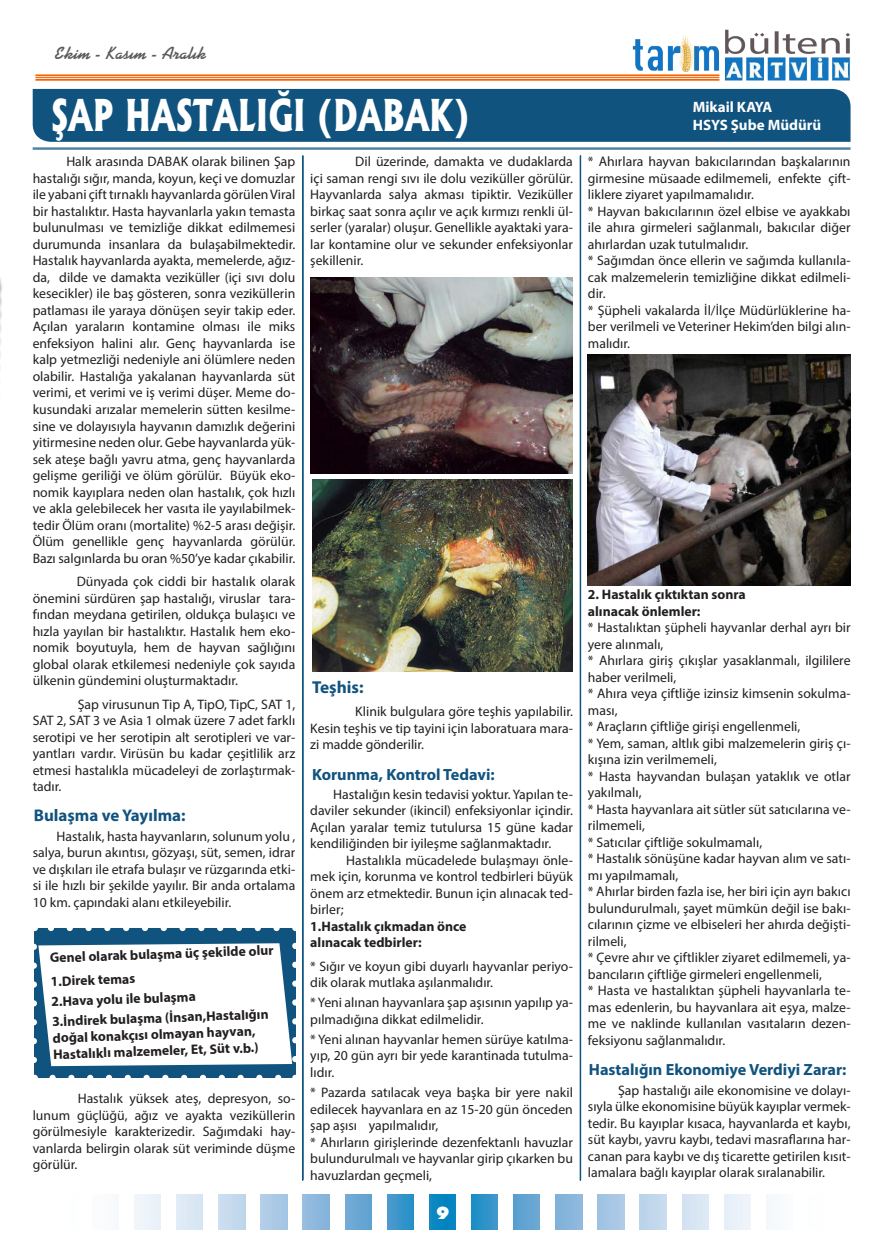
<style>
.page{position:relative;width:886px;height:1241px;background:#fff}
.page>*{position:absolute;margin:0;border:0;box-sizing:border-box;transform-origin:0 0}
.t1{font:800 41.88px "Albertus";color:#fff;scale:.76 1}
.t2{font:700 17.5px "Kaufmann BT";color:#5a5a5d}
.t3{font:700 17.25px "Myriad Pro";color:#10537e}
.t4{font:700 16.88px "Myriad Pro";color:#10537e}
.t5{font:700 16.25px "Myriad Pro";color:#10537e}
.t6{font:800 16.25px "Futura";color:#fff}
.t7{font:700 15px "Myriad Pro";color:#fff}
.t8{font:13.75px/16.5px "Myriad Pro";color:#231f20;text-align:justify}
.t9{font:700 13.75px/16.5px "Myriad Pro";color:#231f20}
</style>
<div class="page">
<hr style="left:35px;top:74px;width:684px;height:2px;background:#f66201">
<hr style="left:35px;top:77px;width:684px;height:1px;background:#f66201">
<hr style="left:35px;top:79px;width:684px;height:2px;background:#f66201">
<img style="left:631px;top:29px;width:219px;height:60px">
<svg style="left:429px;top:1194px;width:27px;height:34px"></svg>
<svg style="left:471px;top:1194px;width:27px;height:34px"></svg>
<div style="left:387px;top:1194px;width:26px;height:34px;background:linear-gradient(to right,#4e9acd,#2691c7)"></div>
<div style="left:513px;top:1194px;width:27px;height:34px;background:#63a4d2"></div>
<div style="left:345px;top:1194px;width:26px;height:34px;background:#69a6d3"></div>
<div style="left:640px;top:1194px;width:26px;height:34px;background:#c1d7ed"></div>
<div style="left:682px;top:1194px;width:26px;height:34px;background:#d8e6f3"></div>
<div style="left:598px;top:1194px;width:26px;height:34px;background:#a6c7e4"></div>
<div style="left:724px;top:1194px;width:27px;height:34px;background:#ebf2f9"></div>
<div style="left:556px;top:1194px;width:26px;height:34px;background:#88b5dc"></div>
<div style="left:219px;top:1194px;width:26px;height:34px;background:#c5daed"></div>
<div style="left:261px;top:1194px;width:26px;height:34px;background:#abc9e5"></div>
<div style="left:176px;top:1194px;width:27px;height:34px;background:#dbe8f4"></div>
<div style="left:303px;top:1194px;width:26px;height:34px;background:#8db8dd"></div>
<div style="left:134px;top:1194px;width:27px;height:34px;background:#edf4fa"></div>
<div style="left:92px;top:1194px;width:27px;height:34px;background:#fafbfd"></div>
<div style="left:766px;top:1194px;width:27px;height:34px;background:#f7f9fc"></div>
<hr style="left:33px;top:148px;width:817px;height:1px;background:#10537e">
<hr style="left:33px;top:149px;width:817px;height:1px;background:#10537e">
<div style="left:33px;top:89px;width:817px;height:53px;background:#10537e"></div>
<img style="left:310px;top:277px;width:263px;height:196px">
<img style="left:312px;top:479px;width:261px;height:193px">
<img style="left:588px;top:354px;width:263px;height:231px">
<svg style="left:34px;top:155px;width:270px;height:1025px"></svg>
<svg style="left:579px;top:155px;width:2px;height:1025px;background:#5f8ca8"></svg>
<p class="t2" style="left:54px;top:43px;width:154px">Ekim - Kasım - Aralık</p>
<h1 class="t1" style="left:51px;top:89px;width:551px">ŞAP HASTALIĞI (DABAK)</h1>
<p class="t8" style="left:33px;top:153px;width:264px;text-indent:34px">Halk arasında DABAK olarak bilinen Şap hastalığı sığır, manda, koyun, keçi ve domuzlar ile yabani çift tırnaklı hayvanlarda görülen Viral bir hastalıktır. Hasta hayvanlarla yakın temasta bulunulması ve temizliğe dikkat edilmemesi durumunda insanlara da bulaşabilmektedir.<br>Hastalık hayvanlarda ayakta, memelerde, ağız&shy;da, dilde ve damakta veziküller (içi sıvı dolu kesecikler) ile baş gösteren, sonra veziküllerin patlaması ile yaraya dönüşen seyir takip eder.<br>Açılan yaraların kontamine olması ile miks enfeksiyon halini alır. Genç hayvanlarda ise kalp yetmezliği nedeniyle ani ölümlere neden olabilir. Hastalığa yakalanan hayvanlarda süt verimi, et verimi ve iş verimi düşer. Meme do&shy;kusundaki arızalar memelerin sütten kesilme&shy;sine ve dolayısıyla hayvanın damızlık değerini yitirmesine neden olur. Gebe hayvanlarda yük&shy;sek ateşe bağlı yavru atma, genç hayvanlarda gelişme geriliği ve ölüm görülür. Büyük eko&shy;nomik kayıplara neden olan hastalık, çok hızlı ve akla gelebilecek her vasıta ile yayılabilmek&shy;tedir Ölüm oranı (mortalite) %2-5 arası değişir.<br>Ölüm genellikle genç hayvanlarda görülür.<br>Bazı salgınlarda bu oran %50’ye kadar çıkabilir.</p>
<p class="t8" style="left:33px;top:573px;width:264px;text-indent:44px">Dünyada çok ciddi bir hastalık olarak önemini sürdüren şap hastalığı, viruslar tara&shy;fından meydana getirilen, oldukça bulaşıcı ve hızla yayılan bir hastalıktır. Hastalık hem eko&shy;nomik boyutuyla, hem de hayvan sağlığını global olarak etkilemesi nedeniyle çok sayıda ülkenin gündemini oluşturmaktadır.</p>
<p class="t8" style="left:33px;top:695px;width:264px;text-indent:45px">Şap virusunun Tip A, TipO, TipC, SAT 1, SAT 2, SAT 3 ve Asia 1 olmak üzere 7 adet farklı serotipi ve her serotipin alt serotipleri ve var&shy;yantları vardır. Virüsün bu kadar çeşitlilik arz etmesi hastalıkla mücadeleyi de zorlaştırmak&shy;tadır.</p>
<p class="t8" style="left:33px;top:827px;width:264px;text-indent:24px">Hastalık, hasta hayvanların, solunum yolu , salya, burun akıntısı, gözyaşı, süt, semen, idrar ve dışkıları ile etrafa bulaşır ve rüzgarında etki&shy;si ile hızlı bir şekilde yayılır. Bir anda ortalama 10 km. çapındaki alanı etkileyebilir.</p>
<p class="t4" style="left:34px;top:804px;width:153px">Bulaşma ve Yayılma:</p>
<p class="t9" style="left:50px;top:945px;width:225px;line-height:23.6px;rotate:-2deg">Genel olarak bulaşma üç şekilde olur<br>1.Direk temas</p>
<p class="t9" style="left:51px;top:990px;width:218px;line-height:20px;rotate:-2deg">2.Hava yolu ile bulaşma<br>3.İndirek bulaşma (İnsan,Hastalığın</p>
<p class="t9" style="left:52px;top:1029px;width:207px;rotate:-2deg">doğal konakçısı olmayan hayvan,<br>Hastalıklı malzemeler, Et, Süt v.b.)</p>
<p class="t8" style="left:33px;top:1089px;width:264px;text-indent:45px">Hastalık yüksek ateş, depresyon, so&shy;lunum güçlüğü, ağız ve ayakta veziküllerin görülmesiyle karakterizedir. Sağımdaki hay&shy;vanlarda belirgin olarak süt veriminde düşme görülür.</p>
<p class="t8" style="left:310px;top:153px;width:264px;text-indent:45px">Dil üzerinde, damakta ve dudaklarda içi saman rengi sıvı ile dolu veziküller görülür.<br>Hayvanlarda salya akması tipiktir. Veziküller birkaç saat sonra açılır ve açık kırmızı renkli ül&shy;serler (yaralar) oluşur. Genellikle ayaktaki yara&shy;lar kontamine olur ve sekunder enfeksiyonlar şekillenir.</p>
<p class="t3" style="left:312px;top:675px;width:53px">Teşhis:</p>
<p class="t8" style="left:310px;top:703px;width:264px;text-indent:45px">Klinik bulgulara göre teşhis yapılabilir.<br>Kesin teşhis ve tip tayini için laboratuara mara&shy;zi madde gönderilir.</p>
<p class="t8" style="left:310px;top:785px;width:264px;text-indent:23px">Hastalığın kesin tedavisi yoktur. Yapılan te&shy;daviler sekunder (ikincil) enfeksiyonlar içindir.<br>Açılan yaralar temiz tutulursa 15 güne kadar kendiliğinden bir iyileşme sağlanmaktadır.</p>
<p class="t8" style="left:310px;top:851px;width:264px;text-indent:36px">Hastalıkla mücadelede bulaşmayı önle&shy;mek için, korunma ve kontrol tedbirleri büyük önem arz etmektedir. Bunun için alınacak ted&shy;birler;</p>
<p class="t9" style="left:310px;top:917px;width:158px">1.Hastalık çıkmadan önce alınacak tedbirler:</p>
<p class="t8" style="left:310px;top:957px;width:264px">* Sığır ve koyun gibi duyarlı hayvanlar periyo&shy;dik olarak mutlaka aşılanmalıdır.</p>
<p class="t8" style="left:310px;top:994px;width:264px">* Yeni alınan hayvanlara şap aşısının yapılıp ya&shy;pılmadığına dikkat edilmelidir.</p>
<p class="t8" style="left:310px;top:1030px;width:264px">* Yeni alınan hayvanlar hemen sürüye katılma&shy;yıp, 20 gün ayrı bir yede karantinada tutulma&shy;lıdır.</p>
<p class="t8" style="left:310px;top:1083px;width:264px;text-align:left">* Pazarda satılacak veya başka bir yere nakil edilecek hayvanlara en az 15-20 gün önceden şap aşısı yapılmalıdır,<br>* Ahırların girişlerinde dezenfektanlı havuzlar bulundurulmalı ve hayvanlar girip çıkarken bu havuzlardan geçmeli,</p>
<p class="t5" style="left:312px;top:763px;width:184px">Korunma, Kontrol Tedavi:</p>
<p class="t6" style="left:436px;top:1201px;width:15px">9</p>
<p class="t7" style="left:693px;top:97px;width:81px">Mikail KAYA</p>
<p class="t7" style="left:693px;top:115px;width:130px">HSYS Şube Müdürü</p>
<p class="t8" style="left:588px;top:153px;width:264px;text-align:left">* Ahırlara hayvan bakıcılarından başkalarının girmesine müsaade edilmemeli, enfekte çift&shy;liklere ziyaret yapılmamalıdır.<br>* Hayvan bakıcılarının özel elbise ve ayakkabı ile ahıra girmeleri sağlanmalı, bakıcılar diğer ahırlardan uzak tutulmalıdır.<br>* Sağımdan önce ellerin ve sağımda kullanıla&shy;cak malzemelerin temizliğine dikkat edilmeli&shy;dir.<br>* Şüpheli vakalarda İl/İlçe Müdürlüklerine ha&shy;ber verilmeli ve Veteriner Hekim’den bilgi alın&shy;malıdır.</p>
<p class="t9" style="left:588px;top:585px;width:159px">2. Hastalık çıktıktan sonra alınacak önlemler:</p>
<p class="t8" style="left:588px;top:619px;width:264px;text-align:left">* Hastalıktan şüpheli hayvanlar derhal ayrı bir yere alınmalı,<br>* Ahırlara giriş çıkışlar yasaklanmalı, ilgililere haber verilmeli,<br>* Ahıra veya çiftliğe izinsiz kimsenin sokulma&shy;ması,<br>* Araçların çiftliğe girişi engellenmeli,<br>* Yem, saman, altlık gibi malzemelerin giriş çı&shy;kışına izin verilmemeli,<br>* Hasta hayvandan bulaşan yataklık ve otlar yakılmalı,<br>* Hasta hayvanlara ait sütler süt satıcılarına ve&shy;rilmemeli,<br>* Satıcılar çiftliğe sokulmamalı,<br>* Hastalık sönüşüne kadar hayvan alım ve satı&shy;mı yapılmamalı,<br>* Ahırlar birden fazla ise, her biri için ayrı bakıcı bulundurulmalı, şayet mümkün değil ise bakı&shy;cılarının çizme ve elbiseleri her ahırda değişti&shy;rilmeli,<br>* Çevre ahır ve çiftlikler ziyaret edilmemeli, ya&shy;bancıların çiftliğe girmeleri engellenmeli,<br>* Hasta ve hastalıktan şüpheli hayvanlarla te&shy;mas edenlerin, bu hayvanlara ait eşya, malze&shy;me ve naklinde kullanılan vasıtaların dezen&shy;feksiyonu sağlanmalıdır.</p>
<p class="t8" style="left:588px;top:1081px;width:264px;text-indent:30px">Şap hastalığı aile ekonomisine ve dolayı&shy;sıyla ülke ekonomisine büyük kayıplar vermek&shy;tedir. Bu kayıplar kısaca, hayvanlarda et kaybı, süt kaybı, yavru kaybı, tedavi masraflarına har&shy;canan para kaybı ve dış ticarette getirilen kısıt&shy;lamalara bağlı kayıplar olarak sıralanabilir.</p>
<p class="t5" style="left:589px;top:1058px;width:259px">Hastalığın Ekonomiye Verdiyi Zarar:</p>
</div>
